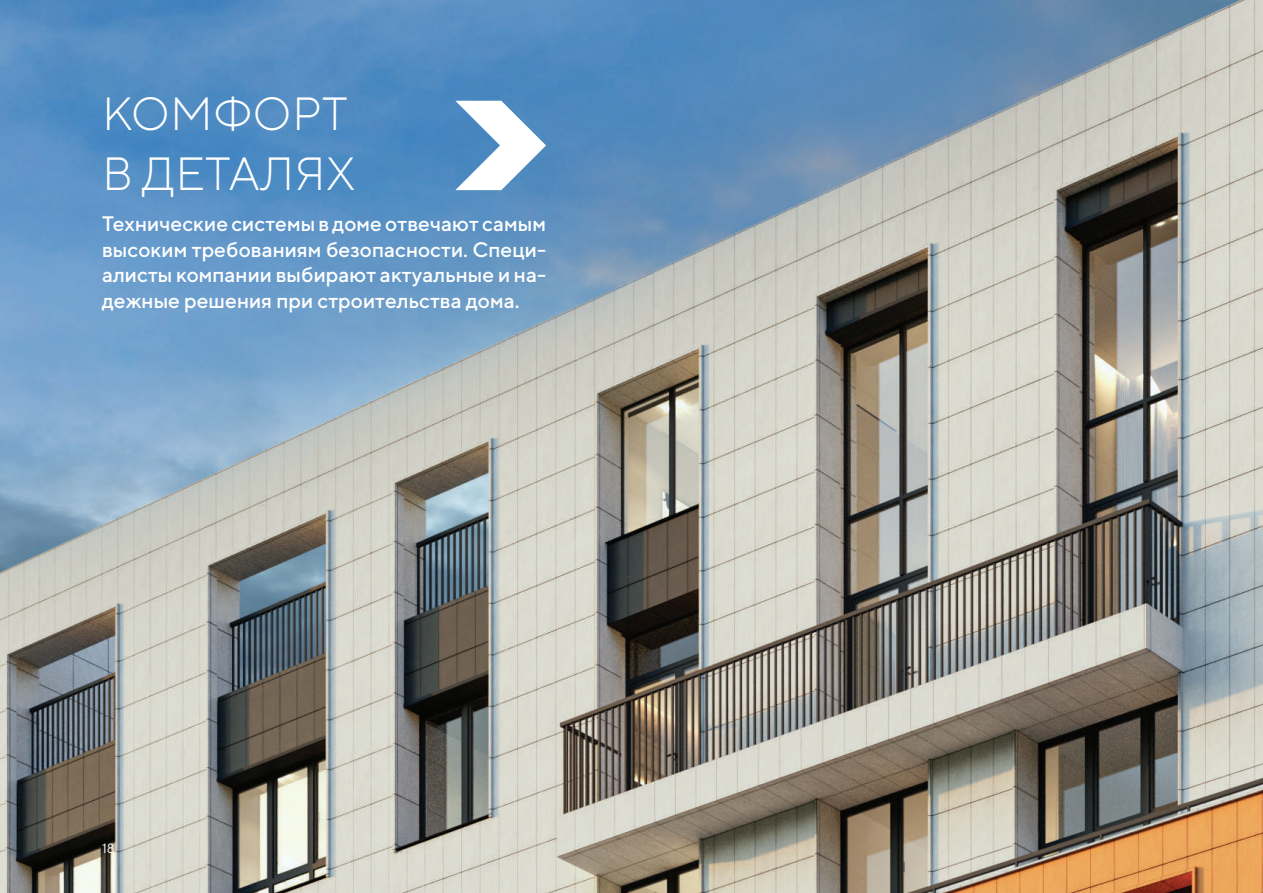
<style>
.page{position:relative;width:1263px;height:893px;background:#fff}
.page>*{position:absolute;margin:0;border:0;box-sizing:border-box;transform-origin:0 0}
.t1{font:300 46.5px/60px "TT Norms";letter-spacing:.01em;color:#fff}
.t2{font:500 21px/25.5px "TT Norms";color:#fff;text-align:justify}
.t3{font:13.5px "TT Norms";color:#fff}
</style>
<div class="page">
<img style="left:0;top:0;width:1263px;height:893px">
<svg style="left:455px;top:101px;width:91px;height:89px"></svg>
<h1 class="t1" style="left:102px;top:83px;width:255px">КОМФОРТ<br>В ДЕТАЛЯХ</h1>
<p class="t2" style="left:102px;top:211px;width:445px">Технические системы в доме отвечают самым высоким требованиям безопасности. Специ&shy;алисты компании выбирают актуальные и на&shy;дежные решения при строительства дома.</p>
<p class="t3" style="left:102px;top:840px;width:14px">18</p>
</div>
